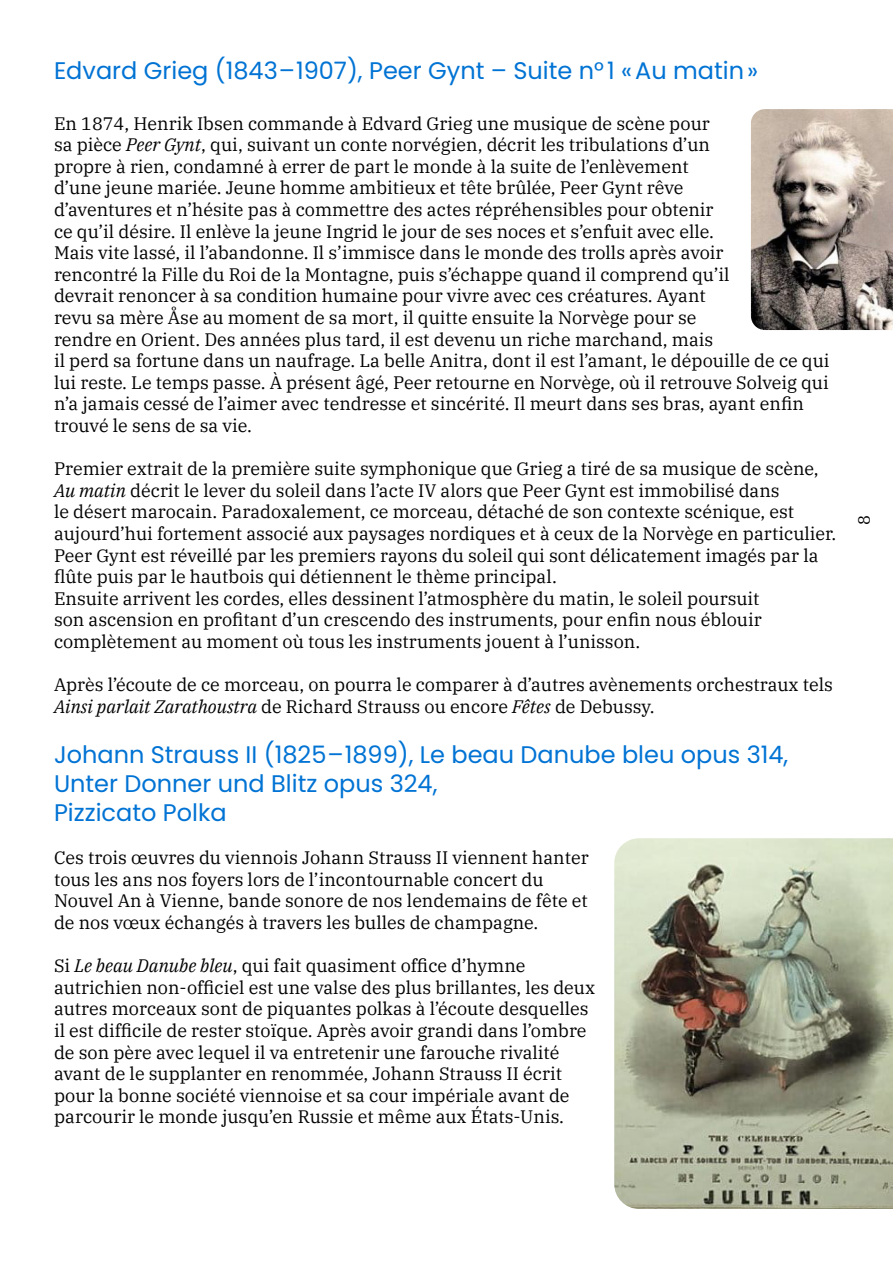
<style>
.page{position:relative;width:893px;height:1263px;background:#fff}
.page>*{position:absolute;margin:0;border:0;box-sizing:border-box;transform-origin:0 0}
.t1{font:24px/28.8px "Poppins";color:#0073d4}
.t2{font:18px/21.6px "IBM Plex Serif";color:#000}
.t3{font:16.5px "IBM Plex Serif";color:#000}
.s1{font-style:italic}
</style>
<div class="page">
<img style="left:751px;top:109px;width:142px;height:221px">
<img style="left:614px;top:838px;width:279px;height:371px">
<h1 class="t1" style="left:54px;top:57px;width:706px">Edvard Grieg (1843–1907), Peer Gynt – Suite n° 1 «Au matin»</h1>
<p class="t2" style="left:54px;top:111px;width:777px">En 1874, Henrik Ibsen commande à Edvard Grieg une musique de scène pour<br>sa pièce <span class="s1">Peer Gynt</span>, qui, suivant un conte norvégien, décrit les tribulations d’un<br>propre à rien, condamné à errer de part le monde à la suite de l’enlèvement<br>d’une jeune mariée. Jeune homme ambitieux et tête brûlée, Peer Gynt rêve<br>d’aventures et n’hésite pas à commettre des actes répréhensibles pour obtenir<br>ce qu’il désire. Il enlève la jeune Ingrid le jour de ses noces et s’enfuit avec elle.<br>Mais vite lassé, il l’abandonne. Il s’immisce dans le monde des trolls après avoir<br>rencontré la Fille du Roi de la Montagne, puis s’échappe quand il comprend qu’il<br>devrait renoncer à sa condition humaine pour vivre avec ces créatures. Ayant<br>revu sa mère Åse au moment de sa mort, il quitte ensuite la Norvège pour se<br>rendre en Orient. Des années plus tard, il est devenu un riche marchand, mais<br>il perd sa fortune dans un naufrage. La belle Anitra, dont il est l’amant, le dépouille de ce qui lui reste. Le temps passe. À présent âgé, Peer retourne en Norvège, où il retrouve Solveig qui n’a jamais cessé de l’aimer avec tendresse et sincérité. Il meurt dans ses bras, ayant enfin trouvé le sens de sa vie.</p>
<p class="t2" style="left:54px;top:457px;width:784px">Premier extrait de la première suite symphonique que Grieg a tiré de sa musique de scène, <span class="s1">Au matin</span> décrit le lever du soleil dans l’acte IV alors que Peer Gynt est immobilisé dans<br>le désert marocain. Paradoxalement, ce morceau, détaché de son contexte scénique, est aujourd’hui fortement associé aux paysages nordiques et à ceux de la Norvège en particulier.<br>Peer Gynt est réveillé par les premiers rayons du soleil qui sont délicatement imagés par la flûte puis par le hautbois qui détiennent le thème principal.<br>Ensuite arrivent les cordes, elles dessinent l’atmosphère du matin, le soleil poursuit<br>son ascension en profitant d’un crescendo des instruments, pour enfin nous éblouir complètement au moment où tous les instruments jouent à l’unisson.</p>
<p class="t2" style="left:54px;top:673px;width:780px">Après l’écoute de ce morceau, on pourra le comparer à d’autres avènements orchestraux tels<br><span class="s1">Ainsi parlait Zarathoustra</span> de Richard Strauss ou encore <span class="s1">Fêtes</span> de Debussy.</p>
<h1 class="t1" style="left:54px;top:741px;width:736px">Johann Strauss II (1825–1899), Le beau Danube bleu opus 314,<br>Unter Donner und Blitz opus 324,<br>Pizzicato Polka</h1>
<p class="t2" style="left:54px;top:845px;width:536px">Ces trois œuvres du viennois Johann Strauss II viennent hanter tous les ans nos foyers lors de l’incontournable concert du Nouvel An à Vienne, bande sonore de nos lendemains de fête et de nos vœux échangés à travers les bulles de champagne.</p>
<p class="t2" style="left:54px;top:953px;width:543px">Si <span class="s1">Le beau Danube bleu</span>, qui fait quasiment office d’hymne autrichien non-officiel est une valse des plus brillantes, les deux autres morceaux sont de piquantes polkas à l’écoute desquelles il est difficile de rester stoïque. Après avoir grandi dans l’ombre de son père avec lequel il va entretenir une farouche rivalité avant de le supplanter en renommée, Johann Strauss II écrit pour la bonne société viennoise et sa cour impériale avant de parcourir le monde jusqu’en Russie et même aux États-Unis.</p>
<p class="t3" style="left:851px;top:525px;width:11px;rotate:-90deg">8</p>
</div>
